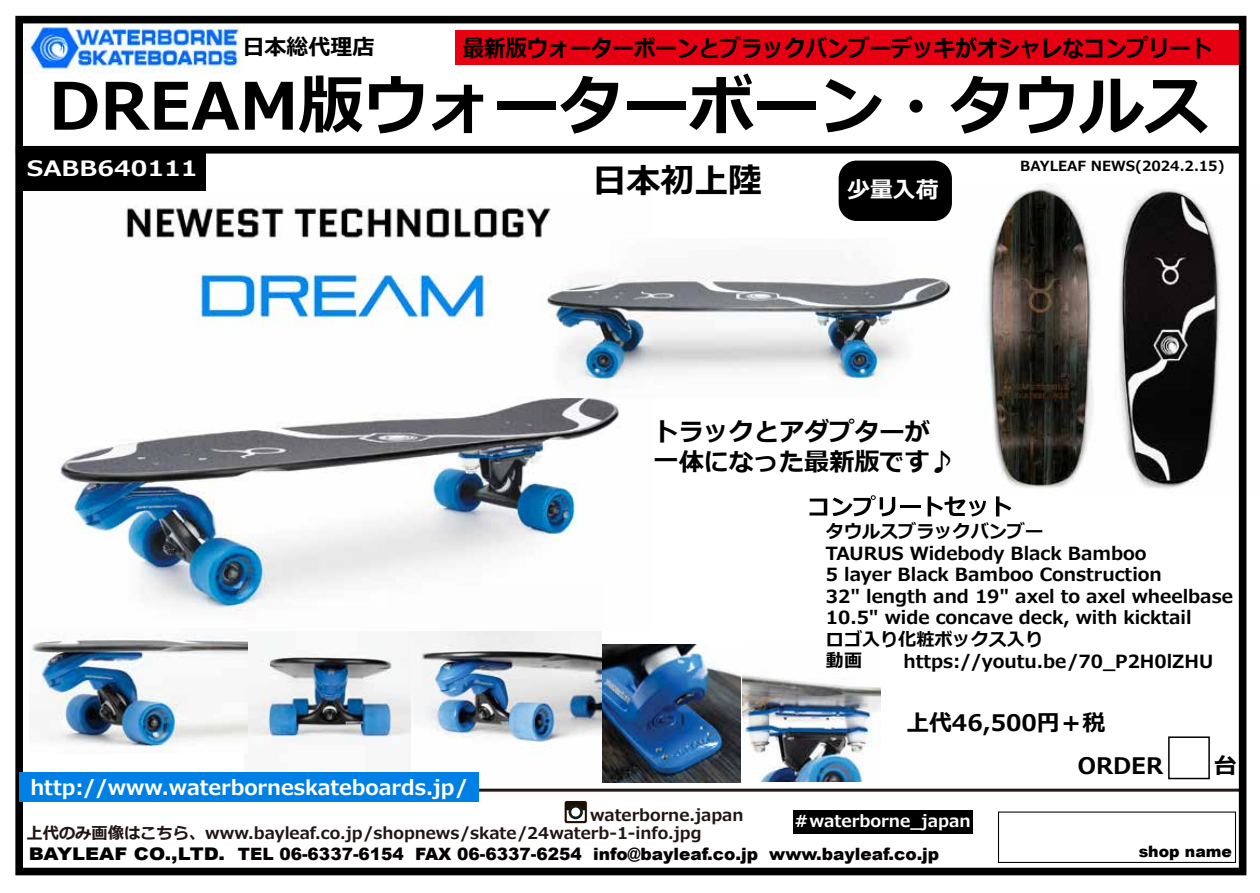
<style>
.page{position:relative;width:1260px;height:893px;background:#fff}
.page>*{position:absolute;margin:0;border:0;box-sizing:border-box;transform-origin:0 0}
.t1{font:700 65.1px "Meiryo";color:#000}
.t2{font:700 33.9px "Meiryo";color:#000}
.t3{font:700 25.05px/29.7px "Meiryo";color:#000}
.t4{font:700 23.55px "Meiryo";color:#000;scale:.91 1}
.t5{font:700 22.8px/43.3px "Meiryo";color:#000}
.t6{font:700 22.8px "Meiryo";color:#fff}
.t7{font:700 21.9px "Meiryo";color:#000}
.t8{font:700 21.15px "Meiryo";color:#fff;scale:1.16 1}
.t9{font:700 20.4px "Meiryo";color:#fff}
.t10{font:700 18.15px/21.5px "Meiryo";color:#000}
.t11{font:900 16.95px "Arial";color:#040000}
.t12{font:700 16.5px "Meiryo";color:#fff}
.t13{font:700 16.2px "Meiryo";color:#201512}
.t14{font:900 15.75px "Arial";color:#000}
.t15{font:700 13.95px "Meiryo";color:#000}
.s1{color:#211613}
.s2{font-size:17.4px;color:#000}
</style>
<div class="page">
<img style="left:949px;top:183px;width:298px;height:311px">
<img style="left:410px;top:631px;width:192px;height:166px">
<img style="left:248px;top:631px;width:162px;height:115px">
<img style="left:60px;top:205px;width:560px;height:413px">
<div style="left:17px;top:151px;width:189px;height:40px;background:#000"></div>
<div style="left:793px;top:809px;width:180px;height:24px;background:#000"></div>
<img style="left:24px;top:25px;width:220px;height:48px">
<div style="left:455px;top:31px;width:785px;height:34px;background:#e60012"></div>
<hr style="left:19px;top:788px;width:1222px;height:3px;background:#221714">
<div style="left:15px;top:16px;width:1231px;height:859px;border:8px solid #000"></div>
<div style="left:16px;top:146px;width:1230px;height:7px;background:#000"></div>
<div style="left:19px;top:772px;width:459px;height:30px;background:#0080e5"></div>
<svg style="left:564px;top:800px;width:23px;height:23px"></svg>
<div style="left:564px;top:800px;width:24px;height:24px;border:1px solid #fff;border-radius:3px"></div>
<svg style="left:567px;top:810px;width:18px;height:11px"></svg>
<svg style="left:569px;top:804px;width:14px;height:15px"></svg>
<div style="left:571px;top:807px;width:9px;height:9px;background:#fff;border-radius:50%"></div>
<div style="left:1168px;top:736px;width:42px;height:43px;border:2px solid #000"></div>
<img style="left:602px;top:644px;width:138px;height:138px">
<img style="left:743px;top:675px;width:138px;height:106px">
<img style="left:31px;top:634px;width:217px;height:118px">
<img style="left:535px;top:239px;width:418px;height:158px">
<div style="left:839px;top:161px;width:113px;height:60px;background:#000;border-radius:18px"></div>
<svg style="left:810px;top:498px;width:17px;height:17px"></svg>
<svg style="left:833px;top:495px;width:62px;height:21px"></svg>
<hr style="left:900px;top:505px;width:20px;height:3px;background:#000">
<svg style="left:928px;top:496px;width:58px;height:20px"></svg>
<svg style="left:996px;top:496px;width:15px;height:20px"></svg>
<p class="t7" style="left:243px;top:31px;width:133px">日本総代理店</p>
<p class="t4" style="left:463px;top:32px;width:825px">最新版ウォーターボーンとブラックバンブーデッキがオシャレなコンプリート</p>
<h1 class="t1" style="left:49px;top:60px;width:1162px">DREAM版ウォーターボーン・タウルス</h1>
<p class="t8" style="left:27px;top:153px;width:149px">SABB640111</p>
<p class="t9" style="left:30px;top:773px;width:439px">http://www.waterborneskateboards.jp/</p>
<h2 class="t2" style="left:593px;top:156px;width:171px">日本初上陸</h2>
<p class="t6" style="left:847px;top:173px;width:93px">少量入荷</p>
<p class="t15" style="left:1020px;top:156px;width:206px">BAYLEAF NEWS(2024.2.15)</p>
<h3 class="t3" style="left:654px;top:418px;width:303px">トラックとアダプターが一体になった最新版です♪</h3>
<p class="t10" style="left:826px;top:522px;width:408px">タウルスブラックバンブー<br>TAURUS Widebody Black Bamboo<br>5 layer Black Bamboo Construction<br>32" length and 19" axel to axel wheelbase<br>10.5" wide concave deck, with kicktail<br>ロゴ入り化粧ボックス入り<br>動画</p>
<p class="t10" style="left:903px;top:651px;width:311px">https://youtu.be/70_P2H0lZHU</p>
<p class="t5" style="left:1078px;top:702px;width:87px;text-indent:-171px">上代46,500円＋税<br>ORDER</p>
<p class="t5" style="left:1214px;top:745px;width:24px">台</p>
<p class="t13" style="left:590px;top:803px;width:155px">waterborne.japan</p>
<p class="t12" style="left:793px;top:809px;width:179px">＃waterborne_japan</p>
<p class="t13" style="left:26px;top:822px;width:677px">上代のみ画像はこちら、www.bayleaf.co.jp/shopnews/skate/24<span class="s1">waterb-1</span>-info.jpg</p>
<p class="t11" style="left:29px;top:841px;width:912px"><span class="s2">BAYLEAF CO.,LTD.</span> TEL 06-6337-6154 FAX 06-6337-6254 info@bayleaf.co.jp www.bayleaf.co.jp</p>
<p class="t14" style="left:1139px;top:839px;width:95px">shop name</p>
</div>
